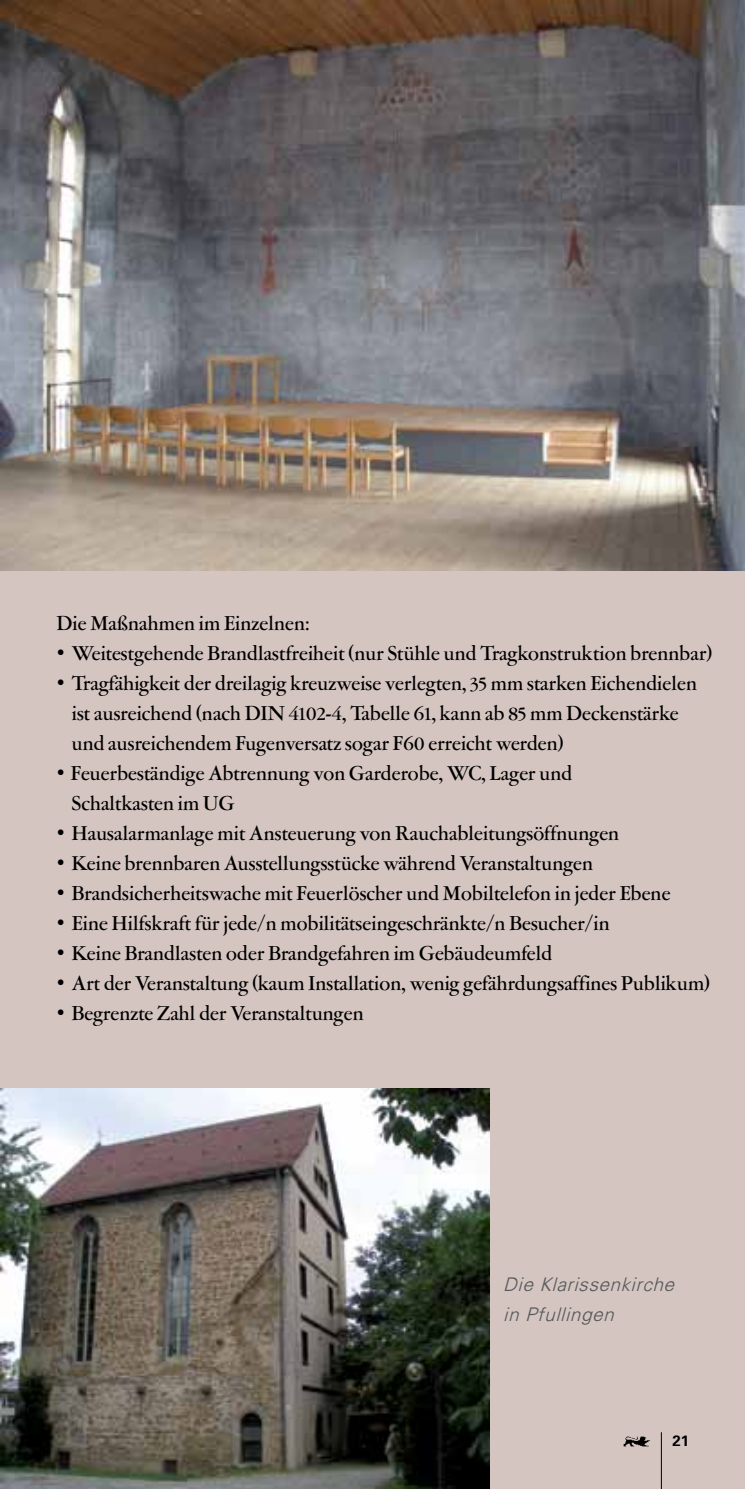
<style>
.page{position:relative;width:745px;height:1489px;background:#fff}
.page>*{position:absolute;margin:0;border:0;box-sizing:border-box;transform-origin:0 0}
.t1{font:500 22.5px/30px "Garamont Amst SH";letter-spacing:.01em;color:#000}
.t2{font:italic 300 18.75px/30px "Univers";letter-spacing:.04em;color:#58595b}
.t3{font:700 15px "Univers";color:#000}
.s1{font-family:"Calisto";font-weight:400}
</style>
<div class="page">
<div style="left:0;top:0;width:744px;height:1488px;background:#d4c5c0"></div>
<img style="left:0;top:0;width:744px;height:570px">
<img style="left:0;top:1088px;width:488px;height:400px">
<hr style="left:660px;top:1431px;width:1px;height:57px;background:#000">
<img style="left:623px;top:1436px;width:25px;height:10px">
<p class="t1" style="left:57px;top:609px;width:254px">Die Maßnahmen im Einzelnen:</p>
<p class="t1" style="left:57px;top:639px;width:656px"><span class="s1">•</span> Weitestgehende Brandlastfreiheit (nur Stühle und Tragkonstruktion brennbar)</p>
<p class="t1" style="left:72px;top:669px;width:626px;text-indent:-15px"><span class="s1">•</span> Tragfähigkeit der dreilagig kreuzweise verlegten, 35 mm starken Eichendielen ist ausreichend (nach DIN 4102-4, Tabelle 61, kann ab 85 mm Deckenstärke und ausreichendem Fugenversatz sogar F60 erreicht werden)</p>
<p class="t1" style="left:72px;top:759px;width:501px;text-indent:-15px"><span class="s1">•</span> Feuerbeständige Abtrennung von Garderobe, WC, Lager und<br>Schaltkasten im UG</p>
<p class="t1" style="left:57px;top:819px;width:563px"><span class="s1">•</span> Hausalarmanlage mit Ansteuerung von Rauchableitungsöffnungen</p>
<p class="t1" style="left:57px;top:849px;width:537px"><span class="s1">•</span> Keine brennbaren Ausstellungsstücke während Veranstaltungen</p>
<p class="t1" style="left:57px;top:879px;width:614px"><span class="s1">•</span> Brandsicherheitswache mit Feuerlöscher und Mobiltelefon in jeder Ebene</p>
<p class="t1" style="left:57px;top:909px;width:554px"><span class="s1">•</span> Eine Hilfskraft für jede/n mobilitätseingeschränkte/n Besucher/in</p>
<p class="t1" style="left:57px;top:939px;width:496px"><span class="s1">•</span> Keine Brandlasten oder Brandgefahren im Gebäudeumfeld</p>
<p class="t1" style="left:57px;top:969px;width:654px"><span class="s1">•</span> Art der Veranstaltung (kaum Installation, wenig gefährdungsaffines Publikum)</p>
<p class="t1" style="left:57px;top:999px;width:308px"><span class="s1">•</span> Begrenzte Zahl der Veranstaltungen</p>
<p class="t2" style="left:503px;top:1268px;width:172px">Die Klarissenkirche in Pfullingen</p>
<p class="t3" style="left:672px;top:1430px;width:18px">21</p>
</div>
